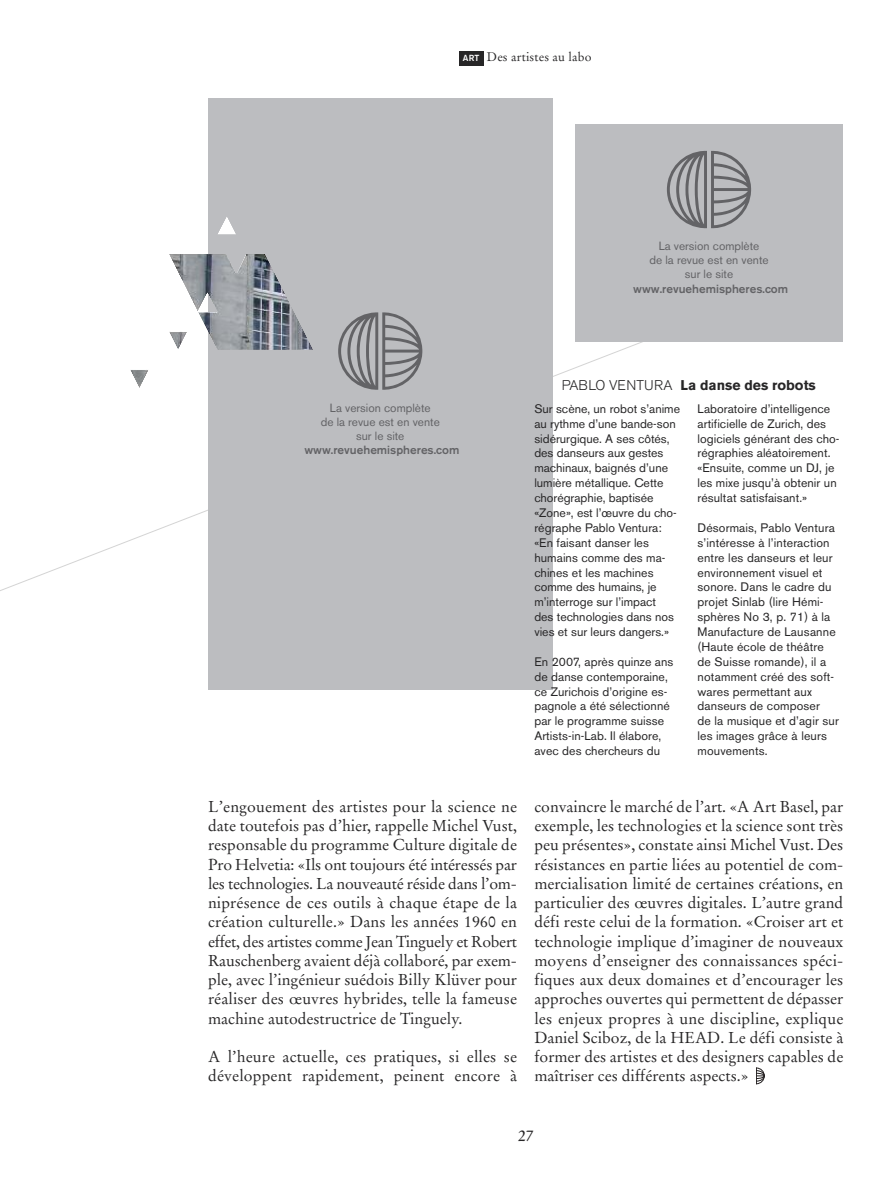
<style>
.page{position:relative;width:893px;height:1191px;background:#fff}
.page>*{position:absolute;margin:0;border:0;box-sizing:border-box;transform-origin:0 0}
.t1{font:15.75px/19.2px "Stempel Garamond";color:#272627;text-align:justify}
.t2{font:700 14px "Akzidenz Grotesk BE";color:#272627}
.t3{font:12.25px/14.9px "Akzidenz Grotesk BE";letter-spacing:.005em;color:#272627}
.t4{font:12.25px "Stempel Garamond";letter-spacing:.015em;color:#272627}
.t5{font:11.72px/14.2px "Akzidenz Grotesk BE";color:#636366;text-align:center}
.t6{font:500 11.72px "Akzidenz Grotesk BE";color:#636366}
.s1{font-family:"Akzidenz Grotesk BE";font-weight:500;font-size:8.75px;color:#fff}
.s2{font-weight:300}
</style>
<div class="page">
<div style="left:208px;top:99px;width:344px;height:591px;background:#bcbdc0"></div>
<svg style="left:338px;top:312px;width:84px;height:78px"></svg>
<div style="left:575px;top:125px;width:267px;height:216px;background:#bcbdc0"></div>
<svg style="left:667px;top:151px;width:84px;height:77px"></svg>
<div style="left:459px;top:51px;width:24px;height:14px;background:#272627"></div>
<svg style="left:756px;top:1067px;width:9px;height:17px"></svg>
<img style="left:130px;top:217px;width:183px;height:171px">
<p class="t4" style="left:463px;top:50px;width:130px"><span class="s1">ART</span> Des artistes au labo</p>
<p class="t5" style="left:649px;top:240px;width:121px">La version complète<br>de la revue est en vente sur le site</p>
<p class="t6" style="left:633px;top:284px;width:156px">www.revuehemispheres.com</p>
<p class="t5" style="left:321px;top:401px;width:121px">La version complète<br>de la revue est en vente sur le site</p>
<p class="t6" style="left:304px;top:446px;width:156px">www.revuehemispheres.com</p>
<p class="t2" style="left:562px;top:379px;width:256px"><span class="s2">PABLO VENTURA</span> La danse des robots</p>
<p class="t3" style="left:534px;top:402px;width:147px">Sur scène, un robot s’anime au rythme d’une bande-son sidérurgique. A ses côtés, des danseurs aux gestes machinaux, baignés d’une lumière métallique. Cette chorégraphie, baptisée «Zone», est l’œuvre du cho&shy;régraphe Pablo Ventura: «En faisant danser les humains comme des ma&shy;chines et les machines comme des humains, je m’interroge sur l’impact<br>des technologies dans nos vies et sur leurs dangers.»</p>
<p class="t3" style="left:534px;top:655px;width:141px">En 2007, après quinze ans de danse contemporaine, ce Zurichois d’origine es&shy;pagnole a été sélectionné par le programme suisse<br>Artists-in-Lab. Il élabore, avec des chercheurs du</p>
<p class="t3" style="left:698px;top:402px;width:143px">Laboratoire d’intelligence artificielle de Zurich, des logiciels générant des cho&shy;régraphies aléatoirement. «Ensuite, comme un DJ, je les mixe jusqu’à obtenir un résultat satisfaisant.»</p>
<p class="t3" style="left:698px;top:521px;width:143px">Désormais, Pablo Ventura s’intéresse à l’interaction entre les danseurs et leur environnement visuel et sonore. Dans le cadre du projet Sinlab (lire Hémi&shy;sphères No 3, p. 71) à la<br>Manufacture de Lausanne (Haute école de théâtre de Suisse romande), il a notamment créé des soft&shy;wares permettant aux danseurs de composer<br>de la musique et d’agir sur les images grâce à leurs mouvements.</p>
<p class="t1" style="left:208px;top:797px;width:311px">L’engouement des artistes pour la science ne date toutefois pas d’hier, rappelle Michel Vust, responsable du programme Culture digitale de Pro Helvetia: «Ils ont toujours été intéressés par les technologies. La nouveauté réside dans l’om&shy;niprésence de ces outils à chaque étape de la création culturelle.» Dans les années 1960 en effet, des artistes comme Jean Tinguely et Robert Rauschenberg avaient déjà collaboré, par exem&shy;ple, avec l’ingénieur suédois Billy Klüver pour réaliser des œuvres hybrides, telle la fameuse machine autodestructrice de Tinguely.</p>
<p class="t1" style="left:208px;top:1047px;width:310px">A l’heure actuelle, ces pratiques, si elles se développent rapidement, peinent encore à</p>
<p class="t1" style="left:534px;top:797px;width:310px">convaincre le marché de l’art. «A Art Basel, par exemple, les technologies et la science sont très peu présentes», constate ainsi Michel Vust. Des résistances en partie liées au potentiel de com&shy;mercialisation limité de certaines créations, en particulier des œuvres digitales. L’autre grand défi reste celui de la formation. «Croiser art et technologie implique d’imaginer de nouveaux moyens d’enseigner des connaissances spéci&shy;fiques aux deux domaines et d’encourager les approches ouvertes qui permettent de dépasser les enjeux propres à une discipline, explique Daniel Sciboz, de la HEAD. Le défi consiste à former des artistes et des designers capables de maîtriser ces différents aspects.»</p>
<p class="t1" style="left:518px;top:1126px;width:17px">27</p>
</div>
